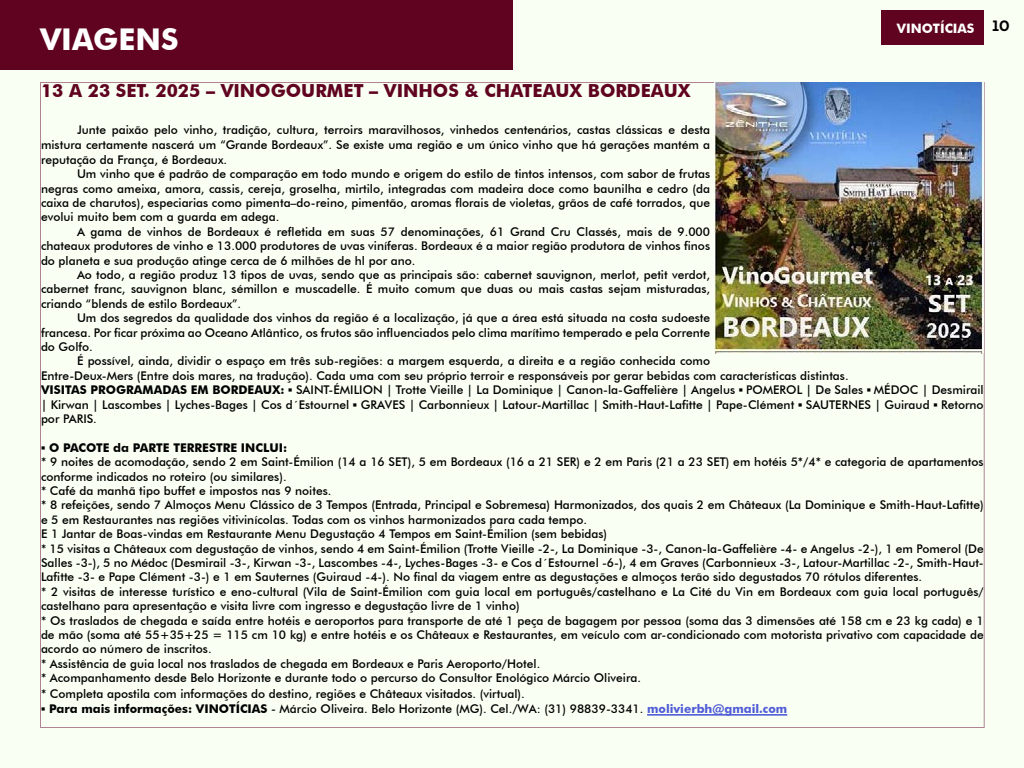
<style>
.page{position:relative;width:1024px;height:768px;background:#f9fff3}
.page>*{position:absolute;margin:0;border:0;box-sizing:border-box;transform-origin:0 0}
.t1{font:700 30px "Futura BT";color:#fff}
.t2{font:700 18px "Futura BT";color:#600320}
.t3{font:700 13px "Futura BT";color:#fff}
.t4{font:500 12px/14.4px "Futura BT";color:#000;text-align:right}
.s1{font-weight:700}
.s2{font-family:"Garamond";font-weight:400}
.s3{font-family:"Garamond";font-weight:700}
.s4{font-weight:700;color:#4f5cd6}
</style>
<div class="page">
<div style="left:882px;top:10px;width:102px;height:34px;background:#600320"></div>
<div style="left:0;top:0;width:513px;height:70px;background:#600320"></div>
<hr style="left:647px;top:714px;width:140px;height:2px;background:#4f5cd6">
<img style="left:714px;top:82px;width:270px;height:271px">
<p class="t3" style="left:897px;top:21px;width:114px">VINOTÍCIAS <sup>10</sup></p>
<h1 class="t1" style="left:40px;top:21px;width:140px">VIAGENS</h1>
<h2 class="t2" style="left:41px;top:79px;width:651px">13 A 23 SET. 2025 – VINOGOURMET – VINHOS &amp; CHATEAUX BORDEAUX</h2>
<p class="t4" style="left:41px;top:122px;width:671px;line-height:15.6px">Junte paixão pelo vinho, tradição, cultura, terroirs maravilhosos, vinhedos centenários, castas clássicas e desta mistura certamente nascerá um “Grande Bordeaux”. Se existe uma região e um único vinho que há gerações mantém a</p>
<p class="t4" style="left:41px;top:152px;width:188px">reputação da França, é Bordeaux.</p>
<p class="t4" style="left:77px;top:167px;width:635px">Um vinho que é padrão de comparação em todo mundo e origem do estilo de tintos intensos, com sabor de frutas</p>
<p class="t4" style="left:41px;top:181px;width:671px">negras como ameixa, amora, cassis, cereja, groselha, mirtilo, integradas com madeira doce como baunilha e cedro (da</p>
<p class="t4" style="left:41px;top:196px;width:671px">caixa de charutos), especiarias como pimenta–do-reino, pimentão, aromas florais de violetas, grãos de café torrados, que</p>
<p class="t4" style="left:41px;top:210px;width:240px">evolui muito bem com a guarda em adega.</p>
<p class="t4" style="left:77px;top:224px;width:635px">A gama de vinhos de Bordeaux é refletida em suas 57 denominações, 61 Grand Cru Classés, mais de 9.000</p>
<p class="t4" style="left:41px;top:239px;width:671px">chateaux produtores de vinho e 13.000 produtores de uvas viníferas. Bordeaux é a maior região produtora de vinhos finos</p>
<p class="t4" style="left:41px;top:253px;width:376px">do planeta e sua produção atinge cerca de 6 milhões de hl por ano.</p>
<p class="t4" style="left:77px;top:268px;width:635px">Ao todo, a região produz 13 tipos de uvas, sendo que as principais são: cabernet sauvignon, merlot, petit verdot,</p>
<p class="t4" style="left:41px;top:282px;width:671px">cabernet franc, sauvignon blanc, sémillon e muscadelle. É muito comum que duas ou mais castas sejam misturadas,</p>
<p class="t4" style="left:41px;top:296px;width:202px">criando “blends de estilo Bordeaux”.</p>
<p class="t4" style="left:77px;top:311px;width:635px">Um dos segredos da qualidade dos vinhos da região é a localização, já que a área está situada na costa sudoeste</p>
<p class="t4" style="left:41px;top:325px;width:671px">francesa. Por ficar próxima ao Oceano Atlântico, os frutos são influenciados pelo clima marítimo temperado e pela Corrente</p>
<p class="t4" style="left:41px;top:340px;width:53px">do Golfo.</p>
<p class="t4" style="left:77px;top:354px;width:635px">É possível, ainda, dividir o espaço em três sub-regiões: a margem esquerda, a direita e a região conhecida como</p>
<p class="t4" style="left:41px;top:368px;width:809px">Entre-Deux-Mers (Entre dois mares, na tradução). Cada uma com seu próprio terroir e responsáveis por gerar bebidas com características distintas.</p>
<p class="t4" style="left:41px;top:383px;width:944px"><span class="s1">VISITAS PROGRAMADAS EM BORDEAUX:</span> <span class="s2">▪</span> SAINT-ÉMILION | Trotte Vieille | La Dominique | Canon-la-Gaffelière | Angelus <span class="s2">▪</span> POMEROL | De Sales <span class="s2">▪</span> MÉDOC | Desmirail</p>
<p class="t4" style="left:41px;top:397px;width:944px">| Kirwan | Lascombes | Lyches-Bages | Cos d´Estournel <span class="s2">▪</span> GRAVES | Carbonnieux | Latour-Martillac | Smith-Haut-Lafitte | Pape-Clément <span class="s2">▪</span> SAUTERNES | Guiraud <span class="s2">▪</span> Retorno</p>
<p class="t4" style="left:41px;top:412px;width:57px">por PARIS.</p>
<p class="t4" style="left:41px;top:440px;width:944px;text-align:left"><span class="s3">▪</span> <span class="s1">O PACOTE da PARTE TERRESTRE INCLUI:<br></span>* 9 noites de acomodação, sendo 2 em Saint-Émilion (14 a 16 SET), 5 em Bordeaux (16 a 21 SER) e 2 em Paris (21 a 23 SET) em hotéis 5*/4* e categoria de apartamentos conforme indicados no roteiro (ou similares).<br>* Café da manhã tipo buffet e impostos nas 9 noites.<br>* 8 refeições, sendo 7 Almoços Menu Clássico de 3 Tempos (Entrada, Principal e Sobremesa) Harmonizados, dos quais 2 em Châteaux (La Dominique e Smith-Haut-Lafitte) e 5 em Restaurantes nas regiões vitivinícolas. Todas com os vinhos harmonizados para cada tempo.<br>E 1 Jantar de Boas-vindas em Restaurante Menu Degustação 4 Tempos em Saint-Émilion (sem bebidas)<br>* 15 visitas a Châteaux com degustação de vinhos, sendo 4 em Saint-Émilion (Trotte Vieille -2-, La Dominique -3-, Canon-la-Gaffelière -4- e Angelus -2-), 1 em Pomerol (De Salles -3-), 5 no Médoc (Desmirail -3-, Kirwan -3-, Lascombes -4-, Lyches-Bages -3- e Cos d´Estournel -6-), 4 em Graves (Carbonnieux -3-, Latour-Martillac -2-, Smith-Haut-Lafitte -3- e Pape Clément -3-) e 1 em Sauternes (Guiraud -4-). No final da viagem entre as degustações e almoços terão sido degustados 70 rótulos diferentes.<br>* 2 visitas de interesse turístico e eno-cultural (Vila de Saint-Émilion com guia local em português/castelhano e La Cité du Vin em Bordeaux com guia local português/ castelhano para apresentação e visita livre com ingresso e degustação livre de 1 vinho)<br>* Os traslados de chegada e saída entre hotéis e aeroportos para transporte de até 1 peça de bagagem por pessoa (soma das 3 dimensões até 158 cm e 23 kg cada) e 1 de mão (soma até 55+35+25 = 115 cm 10 kg) e entre hotéis e os Châteaux e Restaurantes, em veículo com ar-condicionado com motorista privativo com capacidade de acordo ao número de inscritos.<br>* Assistência de guia local nos traslados de chegada em Bordeaux e Paris Aeroporto/Hotel.<br>* Acompanhamento desde Belo Horizonte e durante todo o percurso do Consultor Enológico Márcio Oliveira.</p>
<p class="t4" style="left:41px;top:686px;width:485px">* Completa apostila com informações do destino, regiões e Châteaux visitados. (virtual).</p>
<p class="t4" style="left:41px;top:702px;width:748px"><span class="s2">▪</span> <span class="s1">Para mais informações: VINOTÍCIAS</span> - Márcio Oliveira. Belo Horizonte (MG). Cel./WA: (31) 98839-3341. <span class="s4">molivierbh@gmail.com</span></p>
</div>
